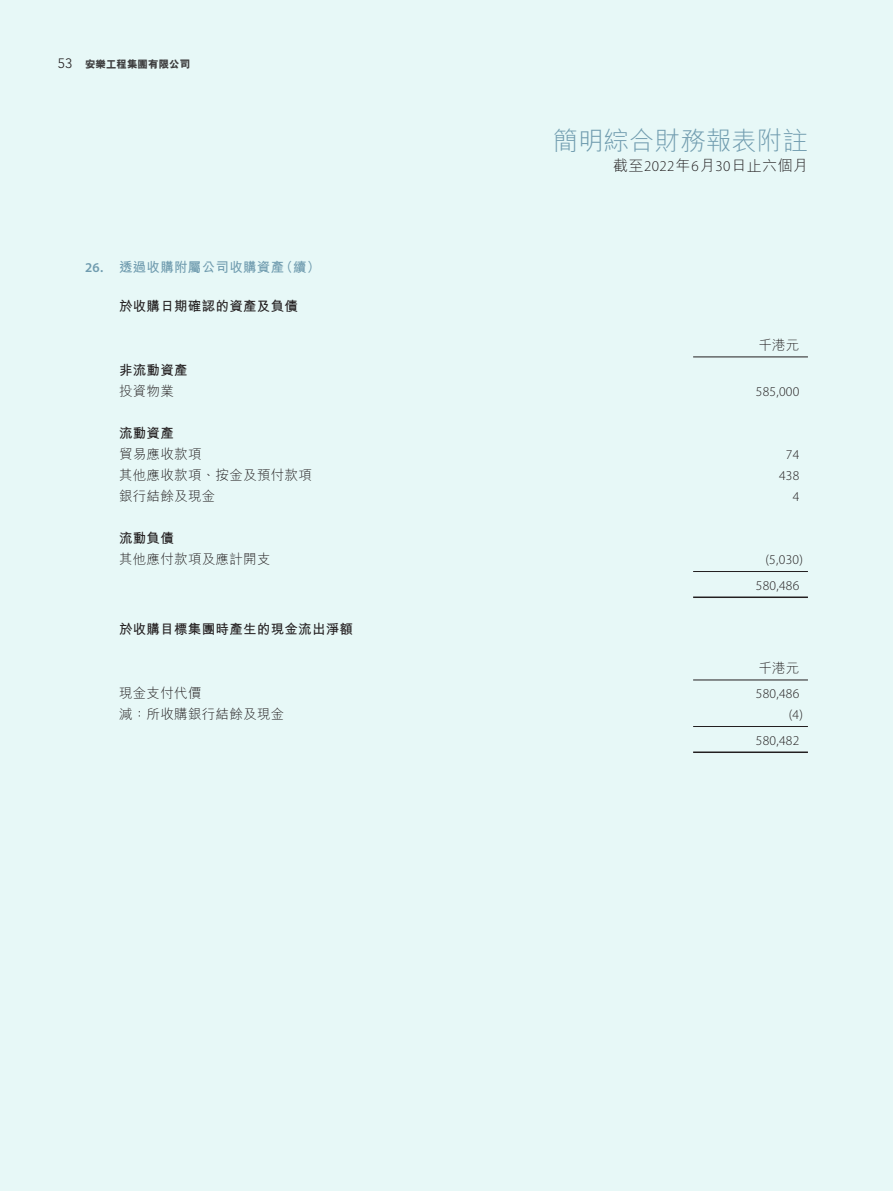
<style>
.page{position:relative;width:893px;height:1191px;background:#e7f8f7}
.page>*{position:absolute;margin:0;border:0;box-sizing:border-box;transform-origin:0 0}
.t1{font:300 25.5px "M Hei HK";color:#709caf}
.t2{font:300 15px "M Hei HK";letter-spacing:.02em;color:#231f20}
.t3{font:300 13.5px "M Hei HK";letter-spacing:.02em;color:#231f20}
.t4{font:300 13.5px "Myriad Pro";letter-spacing:.02em;color:#231f20}
.t5{font:700 13.5px "M Hei HK";letter-spacing:.02em;color:#231f20}
.t6{font:700 13.5px "M Hei HK";letter-spacing:.02em;color:#709caf}
.t7{font:600 13.5px "Myriad Pro";color:#709caf}
.t8{font:300 13.5px "Avenir LT Std";color:#231f20}
.t9{font:800 10.5px "M Hei HK";color:#3e3e3f}
.s1{font-family:"Myriad Pro"}
</style>
<div class="page">
<hr style="left:693px;top:356px;width:115px;height:1px;background:#231f20">
<hr style="left:693px;top:571px;width:115px;height:1px;background:#231f20">
<hr style="left:693px;top:596px;width:115px;height:2px;background:#231f20">
<hr style="left:693px;top:679px;width:115px;height:1px;background:#231f20">
<hr style="left:693px;top:726px;width:115px;height:1px;background:#231f20">
<hr style="left:693px;top:751px;width:115px;height:2px;background:#231f20">
<p class="t8" style="left:58px;top:55px;width:16px">53</p>
<p class="t9" style="left:85px;top:57px;width:107px">安樂工程集團有限公司</p>
<p class="t7" style="left:85px;top:258px;width:20px">26.</p>
<p class="t6" style="left:119px;top:257px;width:167px">透過收購附屬公司收購資產</p>
<p class="t6" style="left:279px;top:257px;width:43px">（續(</p>
<p class="t5" style="left:119px;top:296px;width:180px">於收購日期確認的資產及負債</p>
<p class="t5" style="left:119px;top:360px;width:70px">非流動資產</p>
<p class="t3" style="left:119px;top:384px;width:56px">投資物業</p>
<p class="t5" style="left:119px;top:423px;width:56px">流動資產</p>
<p class="t3" style="left:119px;top:447px;width:84px">貿易應收款項</p>
<p class="t3" style="left:119px;top:468px;width:194px">其他應收款項、按金及預付款項</p>
<p class="t3" style="left:119px;top:489px;width:98px">銀行結餘及現金</p>
<p class="t5" style="left:119px;top:528px;width:56px">流動負債</p>
<p class="t3" style="left:119px;top:552px;width:153px">其他應付款項及應計開支</p>
<p class="t5" style="left:119px;top:619px;width:236px">於收購目標集團時產生的現金流出淨額</p>
<p class="t3" style="left:119px;top:686px;width:84px">現金支付代價</p>
<p class="t3" style="left:119px;top:707px;width:167px">減：所收購銀行結餘及現金</p>
<h1 class="t1" style="left:553px;top:128px;width:257px">簡明綜合財務報表附註</h1>
<p class="t2" style="left:613px;top:158px;width:196px">截至<span class="s1">2022</span>年 月<span class="s1">6 30</span>日止六個月</p>
<p class="t3" style="left:758px;top:338px;width:43px">千港元</p>
<p class="t4" style="left:756px;top:384px;width:45px">585,000</p>
<p class="t4" style="left:786px;top:447px;width:15px">74</p>
<p class="t4" style="left:779px;top:468px;width:22px">438</p>
<p class="t4" style="left:793px;top:489px;width:8px">4</p>
<p class="t4" style="left:765px;top:552px;width:39px">)5,030(</p>
<p class="t4" style="left:756px;top:578px;width:45px">580,486</p>
<p class="t3" style="left:758px;top:661px;width:43px">千港元</p>
<p class="t4" style="left:756px;top:686px;width:45px">580,486</p>
<p class="t4" style="left:789px;top:707px;width:16px">(4)</p>
<p class="t4" style="left:756px;top:732px;width:45px">580,482</p>
</div>
